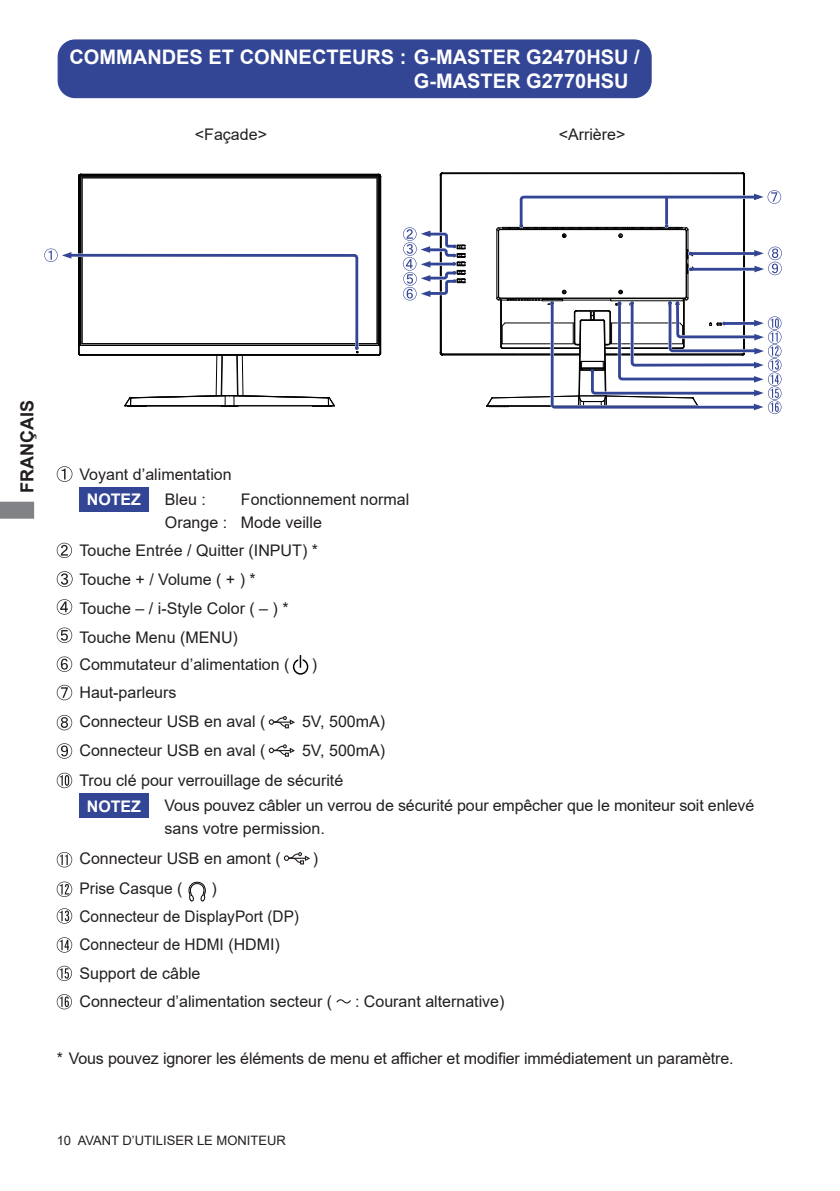
<style>
.page{position:relative;width:840px;height:1191px;background:#fff}
.page>*{position:absolute;margin:0;border:0;box-sizing:border-box;transform-origin:0 0}
.t1{font:700 20px/24px "Arial";color:#fff}
.t2{font:700 18px "Arial";color:#231f20}
.t3{font:16px/28.2px "Arial";color:#231f20}
.t4{font:700 16px "Arial";color:#fff}
.t5{font:13px "Arial";color:#231f20}
</style>
<div class="page">
<svg style="left:0;top:502px;width:34px;height:16px"></svg>
<hr style="left:78px;top:176px;width:1px;height:169px;background:#030303">
<hr style="left:79px;top:176px;width:1px;height:169px;background:#030303">
<hr style="left:80px;top:176px;width:1px;height:169px;background:#030303">
<hr style="left:82px;top:178px;width:1px;height:166px;background:#030303">
<hr style="left:81px;top:355px;width:297px;height:1px;background:#030303">
<hr style="left:81px;top:354px;width:297px;height:1px;background:#030303">
<hr style="left:79px;top:345px;width:300px;height:1px;background:#030303">
<hr style="left:82px;top:343px;width:295px;height:1px;background:#030303">
<hr style="left:82px;top:177px;width:295px;height:1px;background:#030303">
<hr style="left:80px;top:176px;width:298px;height:1px;background:#030303">
<hr style="left:80px;top:175px;width:299px;height:1px;background:#030303">
<hr style="left:81px;top:174px;width:297px;height:1px;background:#030303">
<hr style="left:376px;top:178px;width:1px;height:166px;background:#030303">
<hr style="left:378px;top:177px;width:1px;height:168px;background:#030303">
<hr style="left:379px;top:176px;width:1px;height:169px;background:#030303">
<hr style="left:380px;top:176px;width:1px;height:177px;background:#030303">
<svg style="left:378px;top:345px;width:3px;height:11px"></svg>
<svg style="left:78px;top:174px;width:30px;height:30px"></svg>
<svg style="left:351px;top:174px;width:30px;height:30px"></svg>
<svg style="left:44px;top:248px;width:316px;height:159px"></svg>
<svg style="left:403px;top:172px;width:378px;height:242px"></svg>
<div style="left:58px;top:40px;width:592px;height:58px;background:#334595;border-radius:17px"></div>
<div style="left:58px;top:39px;width:593px;height:59px;border:1px solid #334595;border-radius:17px"></div>
<svg style="left:57px;top:466px;width:15px;height:16px"></svg>
<svg style="left:57px;top:543px;width:15px;height:15px"></svg>
<svg style="left:57px;top:571px;width:15px;height:16px"></svg>
<svg style="left:57px;top:599px;width:15px;height:15px"></svg>
<svg style="left:57px;top:627px;width:15px;height:16px"></svg>
<svg style="left:57px;top:656px;width:15px;height:16px"></svg>
<svg style="left:57px;top:685px;width:15px;height:15px"></svg>
<svg style="left:57px;top:715px;width:15px;height:15px"></svg>
<svg style="left:268px;top:716px;width:27px;height:12px"></svg>
<svg style="left:57px;top:743px;width:15px;height:15px"></svg>
<svg style="left:268px;top:744px;width:27px;height:12px"></svg>
<svg style="left:57px;top:772px;width:15px;height:16px"></svg>
<svg style="left:57px;top:852px;width:15px;height:15px"></svg>
<svg style="left:284px;top:852px;width:26px;height:12px"></svg>
<svg style="left:57px;top:881px;width:15px;height:16px"></svg>
<svg style="left:188px;top:881px;width:18px;height:21px"></svg>
<svg style="left:57px;top:908px;width:15px;height:15px"></svg>
<svg style="left:57px;top:937px;width:15px;height:15px"></svg>
<svg style="left:57px;top:965px;width:15px;height:16px"></svg>
<svg style="left:57px;top:994px;width:15px;height:15px"></svg>
<svg style="left:336px;top:999px;width:15px;height:4px"></svg>
<div style="left:293px;top:659px;width:15px;height:15px;border:1px solid #000;border-radius:50%"></div>
<svg style="left:298px;top:655px;width:4px;height:13px"></svg>
<svg style="left:299px;top:655px;width:2px;height:13px"></svg>
<div style="left:79px;top:486px;width:70px;height:25px;background:#334595"></div>
<div style="left:79px;top:793px;width:70px;height:25px;background:#334595"></div>
<p class="t1" style="left:413px;top:45px;width:227px;text-indent:-344px">COMMANDES ET CONNECTEURS : G-MASTER G2470HSU /<br>G-MASTER G2770HSU</p>
<p class="t3" style="left:195px;top:120px;width:74px">&lt;Façade&gt;</p>
<p class="t3" style="left:558px;top:120px;width:68px">&lt;Arrière&gt;</p>
<p class="t2" style="left:14px;top:493px;width:94px;rotate:-90deg">FRANÇAIS</p>
<p class="t3" style="left:165px;top:461px;width:68px;line-height:25.6px;text-indent:-85px">Voyant d’alimentation<br>Bleu :</p>
<p class="t3" style="left:165px;top:488px;width:246px;line-height:22.6px;text-indent:76px">Fonctionnement normal<br>Orange : Mode veille</p>
<p class="t3" style="left:79px;top:536px;width:240px;line-height:28.8px">Touche Entrée / Quitter (INPUT) *<br>Touche + / Volume ( + ) *<br>Touche – / i-Style Color ( – ) *<br>Touche Menu (MENU)</p>
<p class="t3" style="left:79px;top:650px;width:211px">Commutateur d’alimentation (</p>
<p class="t3" style="left:311px;top:650px;width:7px">)</p>
<p class="t3" style="left:79px;top:677px;width:187px;line-height:29.2px">Haut-parleurs<br>Connecteur USB en aval (</p>
<p class="t4" style="left:87px;top:488px;width:56px">NOTEZ</p>
<p class="t3" style="left:302px;top:707px;width:85px">5V, 500mA)</p>
<p class="t3" style="left:79px;top:734px;width:307px;line-height:30.4px;text-indent:222px">5V, 500mA)<br>Trou clé pour verrouillage de sécurité</p>
<p class="t3" style="left:164px;top:794px;width:591px;line-height:22.6px">Vous pouvez câbler un verrou de sécurité pour empêcher que le moniteur soit enlevé sans votre permission.</p>
<p class="t3" style="left:79px;top:844px;width:202px">Connecteur USB en amont (</p>
<p class="t3" style="left:312px;top:844px;width:7px">)</p>
<p class="t3" style="left:79px;top:874px;width:104px">Prise Casque (</p>
<p class="t3" style="left:79px;top:735px;width:187px">Connecteur USB en aval (</p>
<p class="t4" style="left:87px;top:795px;width:56px">NOTEZ</p>
<p class="t3" style="left:79px;top:874px;width:254px;text-indent:132px">)<br>Connecteur de DisplayPort (DP)<br>Connecteur de HDMI (HDMI)<br>Support de câble<br>Connecteur d’alimentation secteur (</p>
<p class="t3" style="left:355px;top:987px;width:151px">: Courant alternative)</p>
<p class="t3" style="left:57px;top:1044px;width:678px">* Vous pouvez ignorer les éléments de menu et afficher et modifier immédiatement un paramètre.</p>
<p class="t5" style="left:57px;top:1131px;width:230px">10 AVANT D’UTILISER LE MONITEUR</p>
</div>
